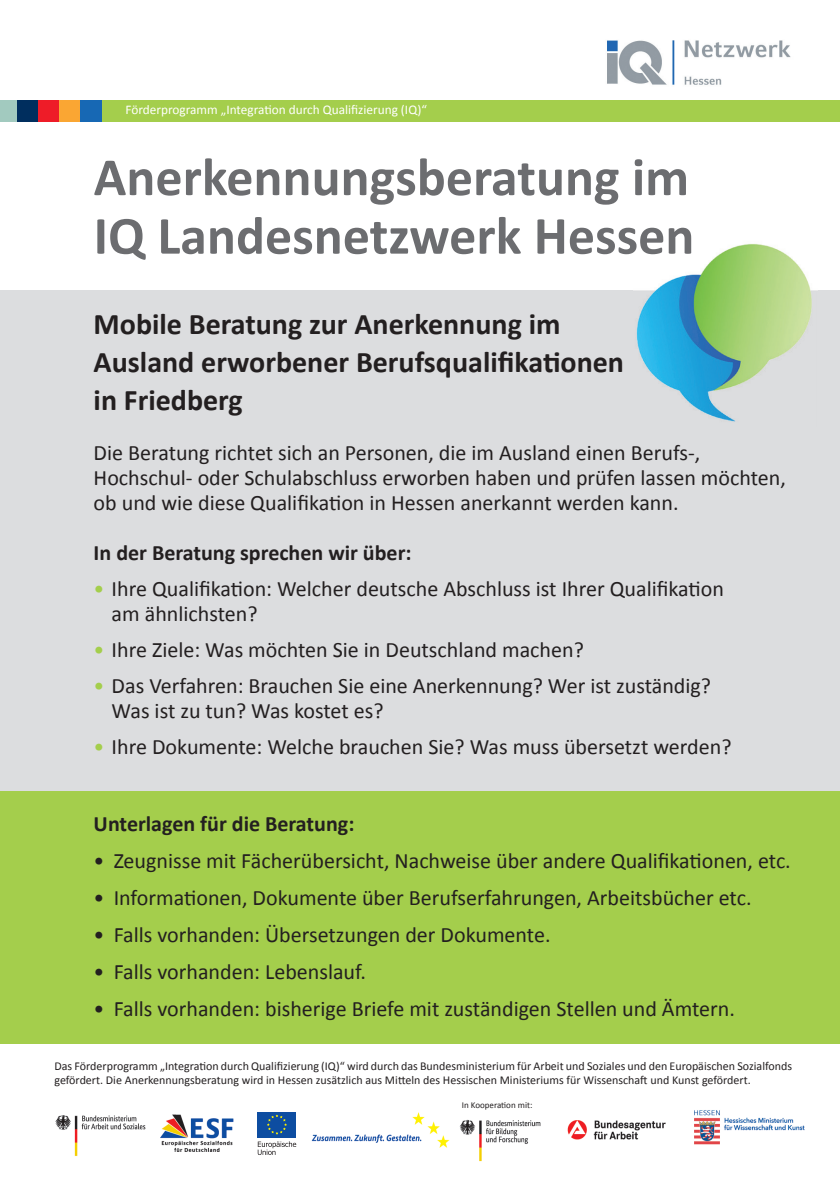
<style>
.page{position:relative;width:840px;height:1191px;background:#fff}
.page>*{position:absolute;margin:0;border:0;box-sizing:border-box;transform-origin:0 0}
.t1{font:700 54px "Calibri";color:#6c6d70}
.t2{font:700 30px "Calibri";color:#231f20}
.t3{font:22px/25px "Calibri";color:#231f20}
.t4{font:700 22px "Calibri";color:#231f20}
.t5{font:13.2px "Calibri";color:#fff}
.t6{font:12px/14px "Calibri";color:#231f20}
.t7{font:9px "Calibri";color:#231f20}
.s1{color:#a4ce4c}
</style>
<div class="page">
<div style="left:0;top:791px;width:839px;height:252px;background:#a4ce4c"></div>
<img style="left:607px;top:40px;width:184px;height:45px">
<div style="left:0;top:100px;width:839px;height:21px;background:#a4ce4c"></div>
<div style="left:0;top:100px;width:18px;height:21px;background:#a2cabf"></div>
<div style="left:17px;top:100px;width:21px;height:21px;background:#002e5e"></div>
<div style="left:38px;top:100px;width:22px;height:21px;background:#ee1c28"></div>
<div style="left:59px;top:100px;width:22px;height:21px;background:#faa633"></div>
<div style="left:81px;top:100px;width:21px;height:21px;background:#1768b4"></div>
<div style="left:0;top:291px;width:839px;height:500px;background:#dcdddf"></div>
<img style="left:633px;top:244px;width:183px;height:178px">
<svg style="left:257px;top:1141px;width:39px;height:14px"></svg>
<div style="left:257px;top:1112px;width:39px;height:25px;background:#0d4da1"></div>
<svg style="left:267px;top:1114px;width:20px;height:20px"></svg>
<img style="left:55px;top:1115px;width:91px;height:41px">
<img style="left:459px;top:1110px;width:346px;height:52px">
<img style="left:311px;top:1112px;width:139px;height:36px">
<img style="left:160px;top:1114px;width:74px;height:38px">
<p class="t5" style="left:125px;top:102px;width:303px">Förderprogramm „Integration durch Qualifizierung (IQ)“</p>
<p class="t1" style="left:94px;top:143px;width:596px">Anerkennungsberatung im</p>
<p class="t1" style="left:94px;top:201px;width:602px">IQ Landesnetzwerk Hessen</p>
<p class="t2" style="left:94px;top:304px;width:468px">Mobile Beratung zur Anerkennung im</p>
<p class="t2" style="left:94px;top:342px;width:531px">Ausland erworbener Berufsqualifikationen</p>
<p class="t2" style="left:94px;top:380px;width:150px">in Friedberg</p>
<p class="t3" style="left:94px;top:439px;width:608px">Die Beratung richtet sich an Personen, die im Ausland einen Berufs-,</p>
<p class="t3" style="left:94px;top:464px;width:693px">Hochschul- oder Schulabschluss erworben haben und prüfen lassen möchten, ob und wie diese Qualifikation in Hessen anerkannt werden kann.</p>
<p class="t4" style="left:94px;top:538px;width:319px">In der Beratung sprechen wir über:</p>
<p class="t3" style="left:94px;top:575px;width:631px"><span class="s1">•</span> Ihre Qualifikation: Welcher deutsche Abschluss ist Ihrer Qualifikation</p>
<p class="t3" style="left:112px;top:600px;width:147px">am ähnlichsten?</p>
<p class="t3" style="left:94px;top:636px;width:491px"><span class="s1">•</span> Ihre Ziele: Was möchten Sie in Deutschland machen?</p>
<p class="t3" style="left:94px;top:672px;width:618px"><span class="s1">•</span> Das Verfahren: Brauchen Sie eine Anerkennung? Wer ist zuständig?</p>
<p class="t3" style="left:112px;top:697px;width:273px">Was ist zu tun? Was kostet es?</p>
<p class="t3" style="left:94px;top:733px;width:639px"><span class="s1">•</span> Ihre Dokumente: Welche brauchen Sie? Was muss übersetzt werden?</p>
<p class="t4" style="left:94px;top:809px;width:262px">Unterlagen für die Beratung:</p>
<p class="t3" style="left:94px;top:847px;width:698px">• Zeugnisse mit Fächerübersicht, Nachweise über andere Qualifikationen, etc.</p>
<p class="t3" style="left:94px;top:884px;width:659px">• Informationen, Dokumente über Berufserfahrungen, Arbeitsbücher etc.</p>
<p class="t3" style="left:94px;top:921px;width:458px">• Falls vorhanden: Übersetzungen der Dokumente.</p>
<p class="t3" style="left:94px;top:958px;width:274px">• Falls vorhanden: Lebenslauf.</p>
<p class="t3" style="left:94px;top:995px;width:642px">• Falls vorhanden: bisherige Briefe mit zuständigen Stellen und Ämtern.</p>
<p class="t6" style="left:54px;top:1058px;width:738px">Das Förderprogramm „Integration durch Qualifizierung (IQ)“ wird durch das Bundesministerium für Arbeit und Soziales und den Europäischen Sozialfonds gefördert. Die Anerkennungsberatung wird in Hessen zusätzlich aus Mitteln des Hessischen Ministeriums für Wissenschaft und Kunst gefördert.</p>
<p class="t7" style="left:461px;top:1099px;width:72px">In Kooperation mit:</p>
</div>
